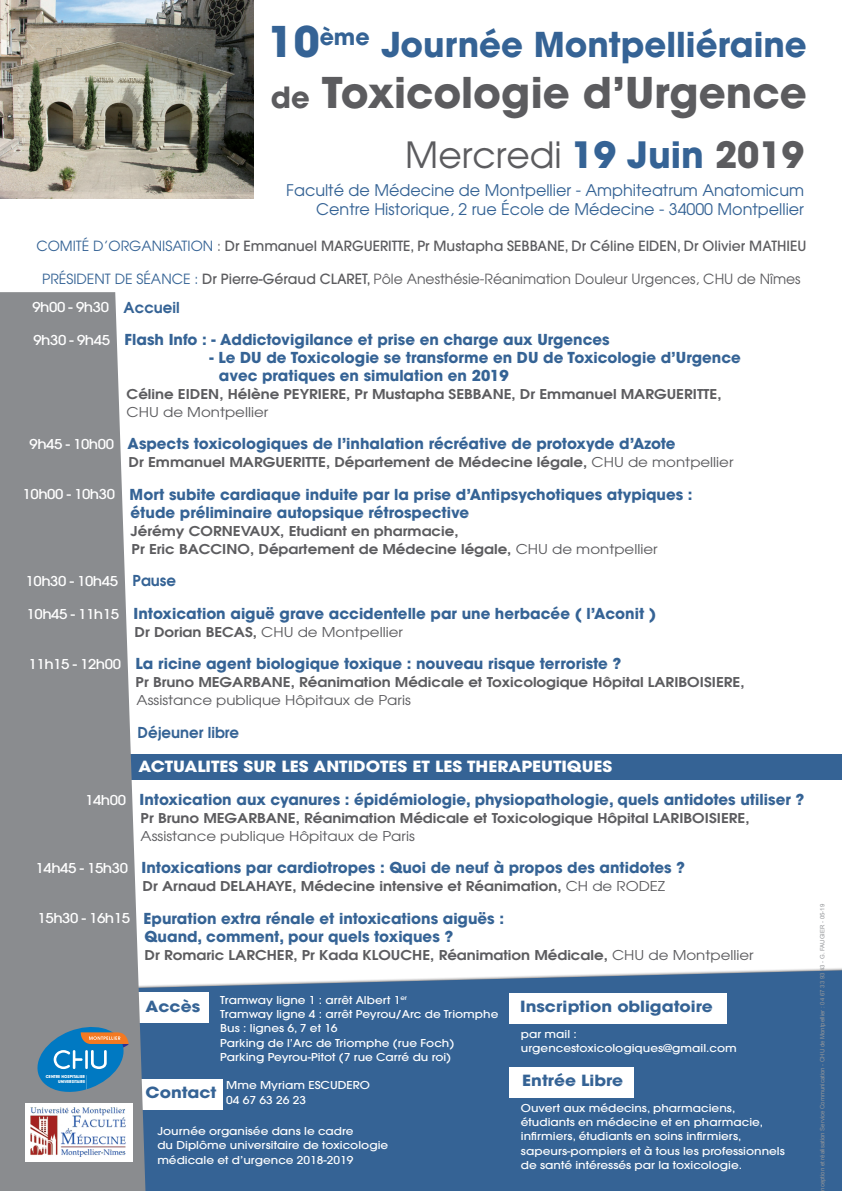
<style>
.page{position:relative;width:842px;height:1191px;background:#fff}
.page>*{position:absolute;margin:0;border:0;box-sizing:border-box;transform-origin:0 0}
.t1{font:700 42px "ITC Avant Garde Std";color:#5c5c5f}
.t2{font:36px "Avant Garde";color:#5c5c5f}
.t3{font:700 34px "ITC Avant Garde Std";color:#356395}
.t4{font:16px/19.2px "Avant Garde";color:#356395;text-align:right}
.t5{font:700 15.3px "ITC Avant Garde Std";color:#356395;scale:1.11 1}
.t6{font:700 15.3px "ITC Avant Garde Std";color:#fff;scale:1.11 1}
.t7{font:700 15px/18px "ITC Avant Garde Std";color:#356395}
.t8{font:600 15px "Avant Garde";color:#356395}
.t9{font:500 14px "Avant Garde";color:#5c5c5f}
.t10{font:14px "Avant Garde";color:#5c5c5f}
.t11{font:14px "Avant Garde";color:#356395}
.t12{font:600 13.5px/18px "Avant Garde";color:#5c5c5f;scale:1.11 1}
.t13{font:13.5px "Avant Garde";color:#5c5c5f;scale:1.11 1}
.t14{font:500 13.5px "Avant Garde";letter-spacing:-.03em;color:#fff;scale:1.11 1}
.t15{font:500 10.8px/14.4px "Avant Garde";color:#fff;scale:1.11 1}
.t16{font:6px "Arial";color:#939598}
.t17{font:700 4.1px/5px "Avant Garde IT Cby BT";color:#fff;text-align:right}
.s1{font-size:42px}
.s2{font-size:29px}
.s3{font-family:"ITC Avant Garde Std";font-weight:700;color:#356395}
.s4{font-family:"ITC Avant Garde Std";font-weight:700}
.s5{font-weight:400;color:#356395}
.s6{font-weight:400}
.s7{color:#356395}
.s8{font-weight:500}
.s9{font-weight:600}
</style>
<div class="page">
<div style="left:128px;top:754px;width:714px;height:26px;background:#356395"></div>
<img style="left:0;top:0;width:254px;height:199px">
<div style="left:145px;top:970px;width:697px;height:221px;background:#356395"></div>
<div style="left:510px;top:1067px;width:124px;height:30px;background:#fff"></div>
<div style="left:133px;top:992px;width:75px;height:31px;background:#fff"></div>
<div style="left:133px;top:1079px;width:89px;height:30px;background:#fff"></div>
<div style="left:510px;top:993px;width:217px;height:30px;background:#fff"></div>
<div style="left:0;top:292px;width:145px;height:899px;background:#8a8c8f"></div>
<svg style="left:36px;top:1025px;width:93px;height:67px;background:#4b86aa"></svg>
<div style="left:25px;top:1103px;width:108px;height:58px;background:#fff"></div>
<img style="left:31px;top:1107px;width:95px;height:49px">
<h3 class="t3" style="left:268px;top:22px;width:541px"><span class="s1">10</span><sup>ème</sup> Journée Montpelliéraine</h3>
<h1 class="t1" style="left:271px;top:64px;width:537px"><span class="s2">de</span> Toxicologie d’Urgence</h1>
<h2 class="t2" style="left:405px;top:132px;width:400px">Mercredi <span class="s3">19 Juin</span> <span class="s4">2019</span></h2>
<p class="t4" style="left:286px;top:180px;width:519px">Faculté de Médecine de Montpellier - Amphiteatrum Anatomicum<br>Centre Historique, 2 rue École de Médecine - 34000 Montpellier</p>
<p class="t9" style="left:36px;top:237px;width:772px"><span class="s5">COMITÉ D’ORGANISATION</span> <span class="s6">:</span> Dr Emmanuel MARGUERITTE, Pr Mustapha SEBBANE, Dr Céline EIDEN, Dr Olivier MATHIEU</p>
<p class="t11" style="left:42px;top:270px;width:17px">Présid</p>
<p class="t11" style="left:87px;top:270px;width:67px">ent de Séanc</p>
<p class="t10" style="left:183px;top:270px;width:619px"><span class="s7">e :</span> <span class="s8">Dr Pierre-Géraud CLARET,</span> Pôle Anesthésie-Réanimation Douleur Urgences, CHU de Nîmes</p>
<p class="t8" style="left:124px;top:297px;width:58px">Accueil</p>
<p class="t7" style="left:125px;top:330px;width:486px">Flash Info : - Addictovigilance et prise en charge aux Urgences</p>
<p class="t7" style="left:219px;top:348px;width:523px;text-indent:-9px">- Le DU de Toxicologie se transforme en DU de Toxicologie d’Urgence avec pratiques en simulation en 2019</p>
<p class="t12" style="left:127px;top:385px;width:537px">Céline EIDEN, Hélène PEYRIERE, Pr Mustapha SEBBANE, Dr Emmanuel MARGUERITTE,</p>
<p class="t13" style="left:127px;top:404px;width:129px">CHU de Montpellier</p>
<p class="t7" style="left:128px;top:435px;width:549px">Aspects toxicologiques de l’inhalation récréative de protoxyde d’Azote</p>
<p class="t12" style="left:129px;top:453px;width:546px">Dr Emmanuel MARGUERITTE, Département de Médecine légale, <span class="s6">CHU de montpellier</span></p>
<p class="t7" style="left:130px;top:485px;width:564px">Mort subite cardiaque induite par la prise d’Antipsychotiques atypiques : étude préliminaire autopsique rétrospective</p>
<p class="t12" style="left:131px;top:521px;width:476px">Jérémy CORNEVAUX, Etudiant en pharmacie,<br>Pr Eric BACCINO, Département de Médecine légale, <span class="s6">CHU de montpellier</span></p>
<p class="t8" style="left:133px;top:571px;width:45px">Pause</p>
<p class="t7" style="left:134px;top:604px;width:524px">Intoxication aiguë grave accidentelle par une herbacée ( l’Aconit )</p>
<p class="t13" style="left:135px;top:623px;width:243px"><span class="s9">Dr Dorian BECAS,</span> CHU de Montpellier</p>
<p class="t7" style="left:136px;top:654px;width:487px">La ricine agent biologique toxique : nouveau risque terroriste ?</p>
<p class="t12" style="left:136px;top:673px;width:550px">Pr Bruno MEGARBANE, Réanimation Médicale et Toxicologique Hôpital LARIBOISIERE,</p>
<p class="t13" style="left:137px;top:692px;width:249px">Assistance publique Hôpitaux de Paris</p>
<p class="t8" style="left:138px;top:722px;width:103px">Déjeuner libre</p>
<p class="t6" style="left:139px;top:756px;width:428px">ACTUALITES SUR LES ANTIDOTES ET LES THERAPEUTIQUES</p>
<p class="t7" style="left:140px;top:790px;width:666px">Intoxication aux cyanures : épidémiologie, physiopathologie, quels antidotes utiliser ?</p>
<p class="t12" style="left:141px;top:808px;width:550px">Pr Bruno MEGARBANE, Réanimation Médicale et Toxicologique Hôpital LARIBOISIERE,</p>
<p class="t13" style="left:141px;top:827px;width:249px">Assistance publique Hôpitaux de Paris</p>
<p class="t7" style="left:142px;top:858px;width:545px">Intoxications par cardiotropes : Quoi de neuf à propos des antidotes ?</p>
<p class="t12" style="left:143px;top:877px;width:472px">Dr Arnaud DELAHAYE, Médecine intensive et Réanimation, <span class="s6">CH de RODEZ</span></p>
<p class="t7" style="left:144px;top:909px;width:362px">Epuration extra rénale et intoxications aiguës :<br>Quand, comment, pour quels toxiques ?</p>
<p class="t12" style="left:145px;top:945px;width:550px">Dr Romaric LARCHER, Pr Kada KLOUCHE, Réanimation Médicale, <span class="s6">CHU de Montpellier</span></p>
<p class="t14" style="left:32px;top:299px;width:71px">9h00 - 9h30</p>
<p class="t14" style="left:33px;top:332px;width:71px">9h30 - 9h45</p>
<p class="t14" style="left:30px;top:436px;width:78px">9h45 - 10h00</p>
<p class="t14" style="left:23px;top:485px;width:85px">10h00 - 10h30</p>
<p class="t14" style="left:26px;top:573px;width:85px">10h30 - 10h45</p>
<p class="t14" style="left:27px;top:605px;width:85px">10h45 - 11h15</p>
<p class="t14" style="left:29px;top:655px;width:85px">11h15 - 12h00</p>
<p class="t14" style="left:85px;top:791px;width:38px">14h00</p>
<p class="t14" style="left:36px;top:859px;width:85px">14h45 - 15h30</p>
<p class="t14" style="left:38px;top:910px;width:85px">15h30 - 16h15</p>
<p class="t17" style="left:46px;top:1074px;width:41px">CENTRE HOSPITALIER<br>UNIVERSITAIRE</p>
<p class="t15" style="left:220px;top:992px;width:252px">Tramway ligne 1 : arrêt Albert 1<sup>er<br></sup>Tramway ligne 4 : arrêt Peyrou/Arc de Triomphe Bus : lignes 6, 7 et 16<br>Parking de l’Arc de Triomphe (rue Foch)<br>Parking Peyrou-Pitot (7 rue Carré du roi)</p>
<p class="t15" style="left:226px;top:1078px;width:131px">Mme Myriam ESCUDERO<br>04 67 63 26 23</p>
<p class="t5" style="left:146px;top:995px;width:51px">Accès</p>
<p class="t5" style="left:146px;top:1082px;width:65px">Contact</p>
<p class="t15" style="left:157px;top:1123px;width:210px">Journée organisée dans le cadre<br>du Diplôme universitaire de toxicologie médicale et d’urgence 2018-2019</p>
<p class="t5" style="left:520px;top:995px;width:175px">Inscription obligatoire</p>
<p class="t15" style="left:521px;top:1027px;width:196px">par mail : urgencestoxicologiques@gmail.com</p>
<p class="t5" style="left:522px;top:1069px;width:92px">Entrée Libre</p>
<p class="t15" style="left:521px;top:1100px;width:239px">Ouvert aux médecins, pharmaciens, étudiants en médecine et en pharmacie, infirmiers, étudiants en soins infirmiers, sapeurs-pompiers et à tous les professionnels de santé intéressés par la toxicologie.</p>
<p class="t16" style="left:818px;top:1190px;width:288px;rotate:-90deg">nception et réalisation Service Communication - CHU de Montpellier : 04 67 33 93 43 - G. FAUGIER - 05-19</p>
</div>
